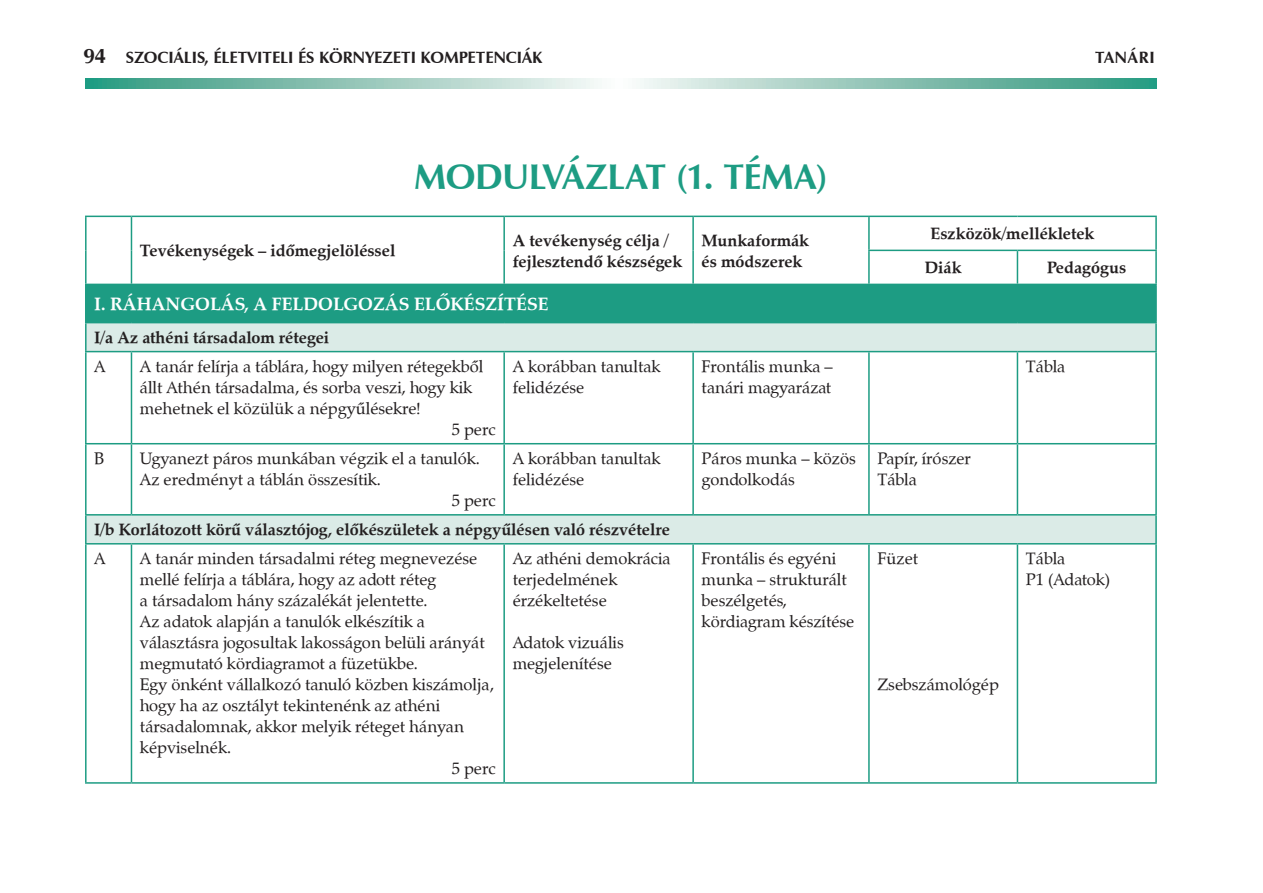
<style>
.page{position:relative;width:1263px;height:893px;background:#fff}
.page>*{position:absolute;margin:0;border:0;box-sizing:border-box;transform-origin:0 0}
.t1{font:700 36px "Zapf Humanist 601 PFL";letter-spacing:-.015em;color:#1d9c83}
.t2{font:700 18px "Zapf Calligraphic 801 PFL";color:#fff}
.t3{font:16.5px/21px "Zapf Calligraphic 801 PFL";color:#231f20}
.t4{font:700 16.5px/21px "Zapf Calligraphic 801 PFL";color:#231f20}
.t5{font:700 16.5px "Zapf Humanist 601 PFL";color:#231f20}
.s1{font-size:21px}
</style>
<div class="page">
<svg style="left:85px;top:78px;width:1072px;height:11px;background:#91c6b8"></svg>
<div style="left:86px;top:284px;width:1070px;height:39px;background:#1d9c83"></div>
<svg style="left:87px;top:323px;width:1068px;height:220px"></svg>
<hr style="left:85px;top:285px;width:2px;height:37px;background:#1d9c83">
<hr style="left:1155px;top:285px;width:2px;height:37px;background:#1d9c83">
<hr style="left:85px;top:322px;width:46px;height:1px;background:#1d9c83">
<hr style="left:85px;top:323px;width:2px;height:28px;background:#1d9c83">
<hr style="left:1017px;top:322px;width:140px;height:1px;background:#1d9c83">
<hr style="left:1155px;top:323px;width:2px;height:28px;background:#1d9c83">
<hr style="left:85px;top:351px;width:46px;height:1px;background:#1d9c83">
<hr style="left:85px;top:352px;width:2px;height:91px;background:#1d9c83">
<hr style="left:131px;top:351px;width:373px;height:1px;background:#1d9c83">
<hr style="left:131px;top:352px;width:1px;height:91px;background:#1d9c83">
<hr style="left:504px;top:351px;width:189px;height:1px;background:#1d9c83">
<hr style="left:503px;top:352px;width:2px;height:91px;background:#1d9c83">
<hr style="left:693px;top:351px;width:176px;height:1px;background:#1d9c83">
<hr style="left:692px;top:352px;width:2px;height:91px;background:#1d9c83">
<hr style="left:869px;top:351px;width:148px;height:1px;background:#1d9c83">
<hr style="left:868px;top:352px;width:2px;height:91px;background:#1d9c83">
<hr style="left:1017px;top:351px;width:140px;height:1px;background:#1d9c83">
<hr style="left:1017px;top:352px;width:1px;height:91px;background:#1d9c83">
<hr style="left:1155px;top:352px;width:2px;height:91px;background:#1d9c83">
<hr style="left:85px;top:443px;width:46px;height:1px;background:#1d9c83">
<hr style="left:85px;top:444px;width:2px;height:70px;background:#1d9c83">
<hr style="left:131px;top:443px;width:373px;height:1px;background:#1d9c83">
<hr style="left:131px;top:444px;width:1px;height:70px;background:#1d9c83">
<hr style="left:504px;top:443px;width:189px;height:1px;background:#1d9c83">
<hr style="left:503px;top:444px;width:2px;height:70px;background:#1d9c83">
<hr style="left:693px;top:443px;width:176px;height:1px;background:#1d9c83">
<hr style="left:692px;top:444px;width:2px;height:70px;background:#1d9c83">
<hr style="left:869px;top:443px;width:148px;height:1px;background:#1d9c83">
<hr style="left:868px;top:444px;width:2px;height:70px;background:#1d9c83">
<hr style="left:1017px;top:443px;width:140px;height:1px;background:#1d9c83">
<hr style="left:1017px;top:444px;width:1px;height:70px;background:#1d9c83">
<hr style="left:1155px;top:444px;width:2px;height:70px;background:#1d9c83">
<hr style="left:85px;top:514px;width:46px;height:2px;background:#1d9c83">
<hr style="left:85px;top:516px;width:2px;height:27px;background:#1d9c83">
<hr style="left:131px;top:514px;width:373px;height:2px;background:#1d9c83">
<hr style="left:504px;top:514px;width:189px;height:2px;background:#1d9c83">
<hr style="left:693px;top:514px;width:176px;height:2px;background:#1d9c83">
<hr style="left:869px;top:514px;width:148px;height:2px;background:#1d9c83">
<hr style="left:1017px;top:514px;width:140px;height:2px;background:#1d9c83">
<hr style="left:1155px;top:516px;width:2px;height:27px;background:#1d9c83">
<hr style="left:85px;top:543px;width:46px;height:2px;background:#1d9c83">
<hr style="left:85px;top:545px;width:2px;height:237px;background:#1d9c83">
<hr style="left:131px;top:543px;width:373px;height:2px;background:#1d9c83">
<hr style="left:131px;top:545px;width:1px;height:237px;background:#1d9c83">
<hr style="left:504px;top:543px;width:189px;height:2px;background:#1d9c83">
<hr style="left:503px;top:545px;width:2px;height:237px;background:#1d9c83">
<hr style="left:693px;top:543px;width:176px;height:2px;background:#1d9c83">
<hr style="left:692px;top:545px;width:2px;height:237px;background:#1d9c83">
<hr style="left:869px;top:543px;width:148px;height:2px;background:#1d9c83">
<hr style="left:868px;top:545px;width:2px;height:237px;background:#1d9c83">
<hr style="left:1017px;top:543px;width:140px;height:2px;background:#1d9c83">
<hr style="left:1017px;top:545px;width:1px;height:237px;background:#1d9c83">
<hr style="left:1155px;top:545px;width:2px;height:237px;background:#1d9c83">
<hr style="left:85px;top:782px;width:46px;height:2px;background:#1d9c83">
<hr style="left:131px;top:782px;width:373px;height:2px;background:#1d9c83">
<hr style="left:504px;top:782px;width:189px;height:2px;background:#1d9c83">
<hr style="left:693px;top:782px;width:176px;height:2px;background:#1d9c83">
<hr style="left:869px;top:782px;width:148px;height:2px;background:#1d9c83">
<hr style="left:1017px;top:782px;width:140px;height:2px;background:#1d9c83">
<hr style="left:85px;top:216px;width:46px;height:1px;background:#1d9c83">
<hr style="left:85px;top:217px;width:2px;height:33px;background:#1d9c83">
<hr style="left:131px;top:216px;width:373px;height:1px;background:#1d9c83">
<hr style="left:131px;top:217px;width:1px;height:33px;background:#1d9c83">
<hr style="left:504px;top:216px;width:189px;height:1px;background:#1d9c83">
<hr style="left:503px;top:217px;width:2px;height:33px;background:#1d9c83">
<hr style="left:693px;top:216px;width:176px;height:1px;background:#1d9c83">
<hr style="left:692px;top:217px;width:2px;height:33px;background:#1d9c83">
<hr style="left:85px;top:250px;width:2px;height:34px;background:#1d9c83">
<hr style="left:131px;top:250px;width:1px;height:34px;background:#1d9c83">
<hr style="left:503px;top:250px;width:2px;height:34px;background:#1d9c83">
<hr style="left:692px;top:250px;width:2px;height:34px;background:#1d9c83">
<hr style="left:85px;top:284px;width:46px;height:1px;background:#1d9c83">
<hr style="left:869px;top:216px;width:148px;height:1px;background:#1d9c83">
<hr style="left:868px;top:217px;width:2px;height:33px;background:#1d9c83">
<hr style="left:1017px;top:216px;width:140px;height:1px;background:#1d9c83">
<hr style="left:1155px;top:217px;width:2px;height:33px;background:#1d9c83">
<hr style="left:868px;top:250px;width:149px;height:1px;background:#1d9c83">
<hr style="left:868px;top:251px;width:2px;height:33px;background:#1d9c83">
<hr style="left:1017px;top:250px;width:140px;height:1px;background:#1d9c83">
<hr style="left:1017px;top:251px;width:1px;height:33px;background:#1d9c83">
<hr style="left:1155px;top:251px;width:2px;height:33px;background:#1d9c83">
<hr style="left:1017px;top:284px;width:140px;height:1px;background:#1d9c83">
<p class="t5" style="left:83px;top:47px;width:61px"><span class="s1">94</span> SZOCIÁLIS</p>
<p class="t5" style="left:204px;top:47px;width:18px">, ÉLETVITELI</p>
<p class="t5" style="left:298px;top:47px;width:32px">ÉS KÖRNYEZETI</p>
<p class="t5" style="left:420px;top:47px;width:9px">KOMPETENCIÁKTAN</p>
<p class="t5" style="left:1128px;top:47px;width:29px">ÁRI</p>
<h1 class="t1" style="left:414px;top:154px;width:334px">MODULVÁZLAT (1. TÉMA</h1>
<h1 class="t1" style="left:816px;top:154px;width:13px">)</h1>
<p class="t4" style="left:140px;top:240px;width:257px">Tevékenységek – időmegjelöléssel</p>
<p class="t4" style="left:513px;top:230px;width:171px">A tevékenység célja / fejlesztendő készségek</p>
<p class="t4" style="left:702px;top:230px;width:109px">Munkaformák és módszerek</p>
<p class="t4" style="left:925px;top:217px;width:171px;line-height:34px;text-indent:6px">Eszközök/mellékletek<br>Diák</p>
<p class="t4" style="left:1047px;top:257px;width:80px">Pedagógus</p>
<p class="t2" style="left:94px;top:293px;width:454px">I. Ráhangolás, a feldolgozás előkészítése</p>
<p class="t4" style="left:94px;top:327px;width:236px">I/a Az athéni társadalom rétegei</p>
<p class="t3" style="left:94px;top:356px;width:13px">A</p>
<p class="t3" style="left:140px;top:356px;width:345px">A tanár felírja a táblára, hogy milyen rétegekből</p>
<p class="t3" style="left:140px;top:377px;width:334px">állt Athén társadalma, és sorba veszi, hogy kik</p>
<p class="t3" style="left:140px;top:398px;width:282px">mehetnek el közülük a népgyűlésekre!</p>
<p class="t3" style="left:452px;top:419px;width:45px">5 perc</p>
<p class="t3" style="left:513px;top:356px;width:149px">A korábban tanultak felidézése</p>
<p class="t3" style="left:702px;top:356px;width:133px">Frontális munka – tanári magyarázat</p>
<p class="t3" style="left:1026px;top:356px;width:41px">Tábla</p>
<p class="t3" style="left:513px;top:448px;width:149px">A korábban tanultak felidézése</p>
<p class="t3" style="left:702px;top:448px;width:156px">Páros munka – közös gondolkodás</p>
<p class="t3" style="left:877px;top:448px;width:95px">Papír, írószer<br>Tábla</p>
<p class="t4" style="left:94px;top:519px;width:577px">I/b Korlátozott körű választójog, előkészületek a népgyűlésen való részvételre</p>
<p class="t3" style="left:94px;top:548px;width:13px">A</p>
<p class="t3" style="left:140px;top:548px;width:339px">A tanár minden társadalmi réteg megnevezése</p>
<p class="t3" style="left:140px;top:569px;width:298px">mellé felírja a táblára, hogy az adott réteg</p>
<p class="t3" style="left:140px;top:590px;width:289px">a társadalom hány százalékát jelentette.</p>
<p class="t3" style="left:140px;top:611px;width:287px">Az adatok alapján a tanulók elkészítik a</p>
<p class="t3" style="left:140px;top:632px;width:346px">választásra jogosultak lakosságon belüli arányát</p>
<p class="t3" style="left:140px;top:653px;width:279px">megmutató kördiagramot a füzetükbe.</p>
<p class="t3" style="left:140px;top:674px;width:355px">Egy önként vállalkozó tanuló közben kiszámolja,</p>
<p class="t3" style="left:140px;top:695px;width:302px">hogy ha az osztályt tekintenénk az athéni</p>
<p class="t3" style="left:140px;top:716px;width:325px">társadalomnak, akkor melyik réteget hányan</p>
<p class="t3" style="left:140px;top:737px;width:93px">képviselnék.</p>
<p class="t3" style="left:452px;top:758px;width:45px">5 perc</p>
<p class="t3" style="left:94px;top:448px;width:12px">B</p>
<p class="t3" style="left:140px;top:448px;width:341px">Ugyanezt páros munkában végzik el a tanulók.</p>
<p class="t3" style="left:140px;top:469px;width:242px">Az eredményt a táblán összesítik.</p>
<p class="t3" style="left:452px;top:490px;width:45px">5 perc</p>
<p class="t3" style="left:513px;top:548px;width:160px">Az athéni demokrácia terjedelmének érzékeltetése</p>
<p class="t3" style="left:513px;top:632px;width:113px">Adatok vizuális megjelenítése</p>
<p class="t3" style="left:702px;top:548px;width:154px">Frontális és egyéni munka – strukturált beszélgetés, kördiagram készítése</p>
<p class="t3" style="left:877px;top:548px;width:42px">Füzet</p>
<p class="t3" style="left:877px;top:674px;width:123px">Zsebszámológép</p>
<p class="t3" style="left:1026px;top:548px;width:86px">Tábla<br>P1 (Adatok)</p>
</div>
